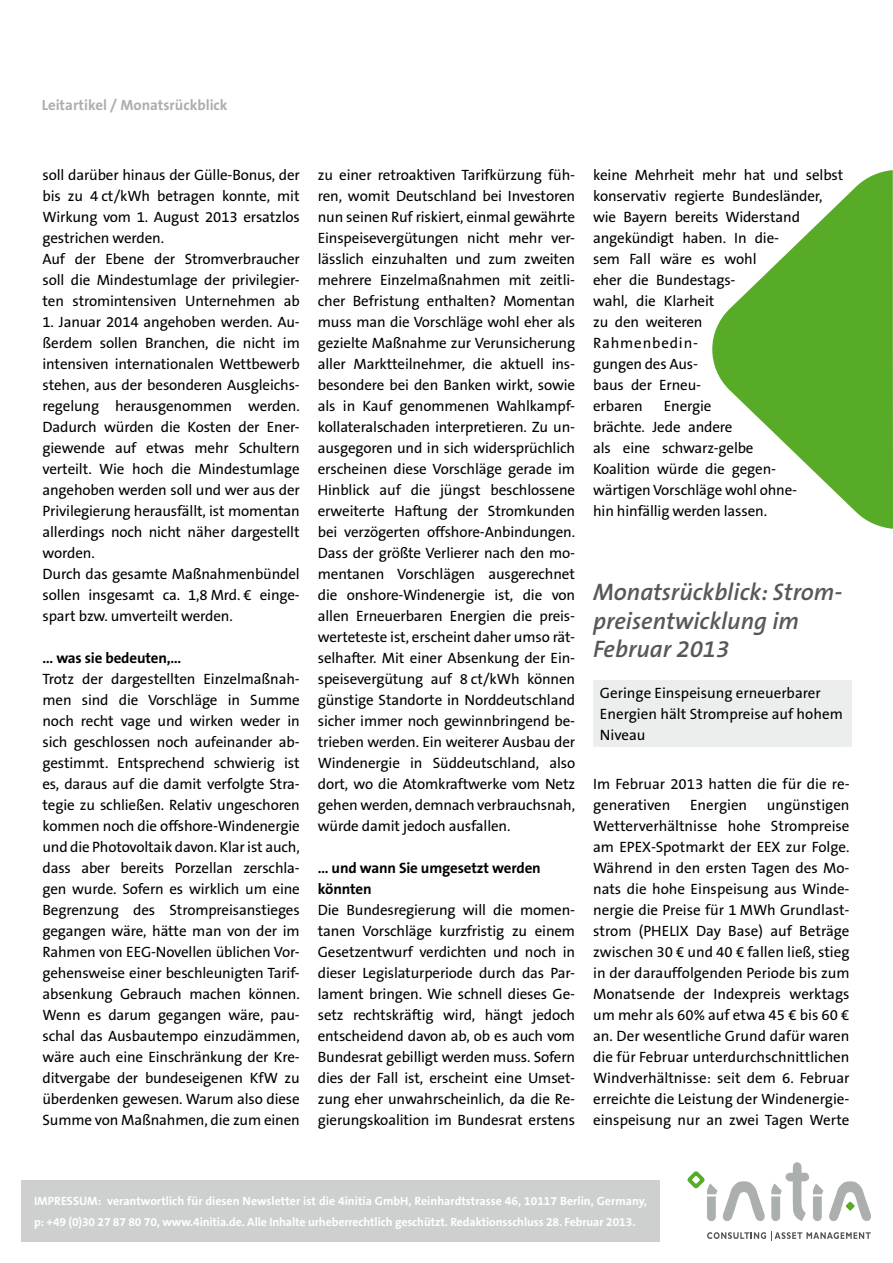
<style>
.page{position:relative;width:893px;height:1263px;background:#fff}
.page>*{position:absolute;margin:0;border:0;box-sizing:border-box;transform-origin:0 0}
.t1{font:italic 600 24px/28.5px "The Sans B6";color:#58585a}
.t2{font:15px/21px "The Sans B5 Plain";letter-spacing:-.01em;color:#000}
.t3{font:700 15px/21px "The Sans B7";letter-spacing:-.01em;color:#000}
.t4{font:700 14.85px "The Sans B7";color:#abafad}
.t5{font:700 12px/21px "The Sans B7";letter-spacing:-.005em;color:#fff}
</style>
<div class="page">
<svg style="left:829px;top:1181px;width:42px;height:40px"></svg>
<svg style="left:707px;top:1232px;width:164px;height:9px"></svg>
<svg style="left:687px;top:1171px;width:78px;height:50px"></svg>
<svg style="left:771px;top:1162px;width:52px;height:59px"></svg>
<div style="left:21px;top:1180px;width:639px;height:62px;background:#cdd0cf"></div>
<div style="left:594px;top:681px;width:257px;height:65px;background:#eceded"></div>
<hr style="left:593px;top:680px;width:259px;height:2px;background:#eceded">
<hr style="left:593px;top:682px;width:2px;height:63px;background:#eceded">
<hr style="left:850px;top:682px;width:2px;height:63px;background:#eceded">
<hr style="left:593px;top:745px;width:259px;height:2px;background:#eceded">
<svg style="left:712px;top:170px;width:181px;height:359px;fill:#57ab27"></svg>
<p class="t4" style="left:42px;top:97px;width:187px">Leitartikel / Monatsrückblick</p>
<p class="t4" style="left:42px;top:97px;width:76px">Meldungen</p>
<p class="t2" style="left:43px;top:165px;width:259px">soll darüber hinaus der Gülle-Bonus, der bis zu 4 ct/kWh betragen konnte, mit Wirkung vom 1. August 2013 ersatzlos gestrichen werden.<br>Auf der Ebene der Stromverbraucher soll die Mindestumlage der privilegier&shy;ten stromintensiven Unternehmen ab</p>
<p class="t2" style="left:43px;top:312px;width:259px">1. Januar 2014 angehoben werden. Au&shy;ßerdem sollen Branchen, die nicht im intensiven internationalen Wettbewerb stehen, aus der besonderen Ausgleichs&shy;regelung herausgenommen werden.<br>Dadurch würden die Kosten der Ener&shy;giewende auf etwas mehr Schultern verteilt. Wie hoch die Mindestumlage angehoben werden soll und wer aus der Privilegierung herausfällt, ist momentan allerdings noch nicht näher dargestellt worden.<br>Durch das gesamte Maßnahmenbündel sollen insgesamt ca. 1,8 Mrd. € einge&shy;spart bzw. umverteilt werden.</p>
<p class="t3" style="left:43px;top:648px;width:140px">… was sie bedeuten,…</p>
<p class="t2" style="left:43px;top:669px;width:259px;text-align:justify">Trotz der dargestellten Einzelmaßnah&shy;men sind die Vorschläge in Summe noch recht vage und wirken weder in sich geschlossen noch aufeinander ab&shy;gestimmt. Entsprechend schwierig ist es, daraus auf die damit verfolgte Stra&shy;tegie zu schließen. Relativ ungeschoren kommen noch die offshore-Windenergie und die Photovoltaik davon. Klar ist auch, dass aber bereits Porzellan zerschla&shy;gen wurde. Sofern es wirklich um eine Begrenzung des Strompreisanstieges gegangen wäre, hätte man von der im Rahmen von EEG-Novellen üblichen Vor&shy;gehensweise einer beschleunigten Tarif&shy;absenkung Gebrauch machen können.<br>Wenn es darum gegangen wäre, pau&shy;schal das Ausbautempo einzudämmen, wäre auch eine Einschränkung der Kre&shy;ditvergabe der bundeseigenen KfW zu überdenken gewesen. Warum also diese Summe von Maßnahmen, die zum einen</p>
<p class="t2" style="left:318px;top:165px;width:259px;text-align:justify">zu einer retroaktiven Tarifkürzung füh&shy;ren, womit Deutschland bei Investoren nun seinen Ruf riskiert, einmal gewährte Einspeisevergütungen nicht mehr ver&shy;lässlich einzuhalten und zum zweiten mehrere Einzelmaßnahmen mit zeitli&shy;cher Befristung enthalten? Momentan muss man die Vorschläge wohl eher als gezielte Maßnahme zur Verunsicherung aller Marktteilnehmer, die aktuell ins&shy;besondere bei den Banken wirkt, sowie als in Kauf genommenen Wahlkampf&shy;kollateralschaden interpretieren. Zu un&shy;ausgegoren und in sich widersprüchlich erscheinen diese Vorschläge gerade im Hinblick auf die jüngst beschlossene erweiterte Haftung der Stromkunden bei verzögerten offshore-Anbindungen.<br>Dass der größte Verlierer nach den mo&shy;mentanen Vorschlägen ausgerechnet die onshore-Windenergie ist, die von allen Erneuerbaren Energien die preis&shy;werteteste ist, erscheint daher umso rät&shy;selhafter. Mit einer Absenkung der Ein&shy;speisevergütung auf 8 ct/kWh können günstige Standorte in Norddeutschland sicher immer noch gewinnbringend be&shy;trieben werden. Ein weiterer Ausbau der Windenergie in Süddeutschland, also dort, wo die Atomkraftwerke vom Netz gehen werden, demnach verbrauchsnah, würde damit jedoch ausfallen.</p>
<p class="t3" style="left:318px;top:858px;width:225px">… und wann Sie umgesetzt werden könnten</p>
<p class="t2" style="left:318px;top:900px;width:259px;text-align:justify">Die Bundesregierung will die momen&shy;tanen Vorschläge kurzfristig zu einem Gesetzentwurf verdichten und noch in dieser Legislaturperiode durch das Par&shy;lament bringen. Wie schnell dieses Ge&shy;setz rechtskräftig wird, hängt jedoch entscheidend davon ab, ob es auch vom Bundesrat gebilligt werden muss. Sofern dies der Fall ist, erscheint eine Umset&shy;zung eher unwahrscheinlich, da die Re&shy;gierungskoalition im Bundesrat erstens</p>
<p class="t2" style="left:593px;top:165px;width:252px">keine Mehrheit mehr hat und selbst konservativ regierte Bundesländer, wie Bayern bereits Widerstand angekündigt haben. In die-<br>sem Fall wäre es wohl<br>eher die Bundestags-<br>wahl, die Klarheit<br>zu den weiteren<br>Rahmenbedin-<br>gungen des Aus-<br>baus der Erneu-<br>erbaren</p>
<p class="t2" style="left:593px;top:396px;width:205px;text-indent:71px">Energie<br>brächte. Jede andere<br>als eine schwarz-gelbe<br>Koalition würde die gegen&shy;wärtigen Vorschläge wohl ohne&shy;hin hinfällig werden lassen.</p>
<h1 class="t1" style="left:593px;top:578px;width:251px">Monatsrückblick: Strom&shy;preisentwicklung im<br>Februar 2013</h1>
<p class="t2" style="left:600px;top:683px;width:244px">Geringe Einspeisung erneuerbarer<br>Energien hält Strompreise auf hohem<br>Niveau</p>
<p class="t2" style="left:593px;top:774px;width:258px">Im Februar 2013 hatten die für die re&shy;generativen</p>
<p class="t2" style="left:593px;top:795px;width:258px;text-align:justify;text-indent:174px">ungünstigen Wetterverhältnisse hohe Strompreise am EPEX-Spotmarkt der EEX zur Folge.<br>Während in den ersten Tagen des Mo&shy;nats die hohe Einspeisung aus Winde&shy;nergie die Preise für 1 MWh Grundlast&shy;strom (PHELIX Day Base) auf Beträge zwischen 30 € und 40 € fallen ließ, stieg in der darauffolgenden Periode bis zum Monatsende der Indexpreis werktags um mehr als 60% auf etwa 45 € bis 60 € an. Der wesentliche Grund dafür waren die für Februar unterdurchschnittlichen Windverhältnisse: seit dem 6. Februar erreichte die Leistung der Windenergie&shy;einspeisung nur an zwei Tagen Werte</p>
<p class="t2" style="left:690px;top:795px;width:59px">Energien</p>
<p class="t5" style="left:34px;top:1191px;width:614px">IMPRESSUM: verantwortlich für diesen Newsletter ist die 4initia GmbH, Reinhardtstrasse 46, 10117 Berlin, Germany, p: +49 (0)30 27 87 80 70, www.4initia.de. Alle Inhalte urheberrechtlich geschützt. Redaktionsschluss 28. Februar 2013.</p>
</div>
